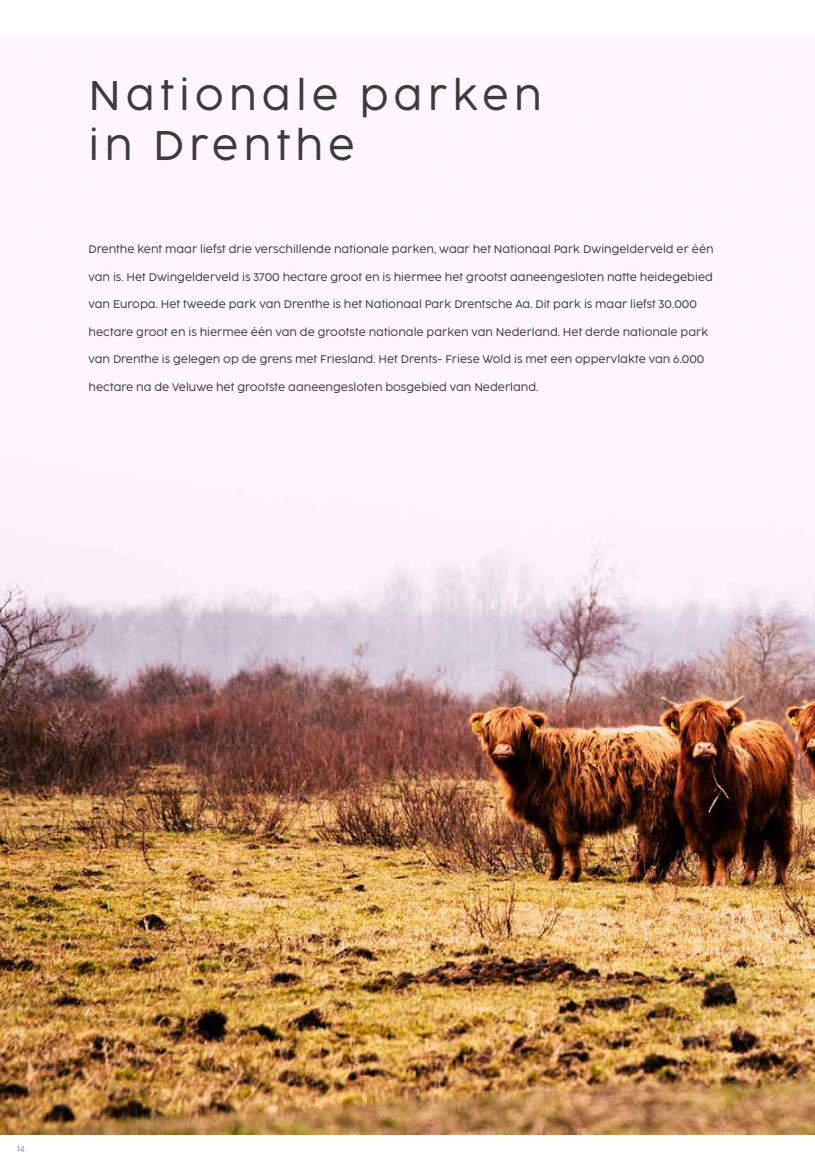
<style>
.page{position:relative;width:815px;height:1170px;background:#fff}
.page>*{position:absolute;margin:0;border:0;box-sizing:border-box;transform-origin:0 0}
.t1{font:300 41.25px/49.5px "Cocogoose Pro";letter-spacing:.12em;color:#3c3c3b}
.t2{font:300 11px "Cocogoose Pro";color:#3c3c3b}
.t3{font:300 8.75px "Cocogoose Pro";color:#b7899b}
</style>
<div class="page">
<img style="left:0;top:460px;width:815px;height:674px">
<h1 class="t1" style="left:89px;top:70px;width:455px">Nationale parken in Drenthe</h1>
<p class="t2" style="left:89px;top:242px;width:627px">Drenthe kent maar liefst drie verschillende nationale parken, waar het Nationaal Park Dwingelderveld er één</p>
<p class="t2" style="left:89px;top:270px;width:626px">van is. Het Dwingelderveld is 3700 hectare groot en is hiermee het grootst aaneengesloten natte heidegebied</p>
<p class="t2" style="left:89px;top:297px;width:610px">van Europa. Het tweede park van Drenthe is het Nationaal Park Drentsche Aa. Dit park is maar liefst 30.000</p>
<p class="t2" style="left:89px;top:325px;width:621px">hectare groot en is hiermee één van de grootste nationale parken van Nederland. Het derde nationale park</p>
<p class="t2" style="left:89px;top:352px;width:617px">van Drenthe is gelegen op de grens met Friesland. Het Drents- Friese Wold is met een oppervlakte van 6.000</p>
<p class="t2" style="left:89px;top:380px;width:451px">hectare na de Veluwe het grootste aaneengesloten bosgebied van Nederland.</p>
<p class="t3" style="left:17px;top:1143px;width:9px">14</p>
</div>
